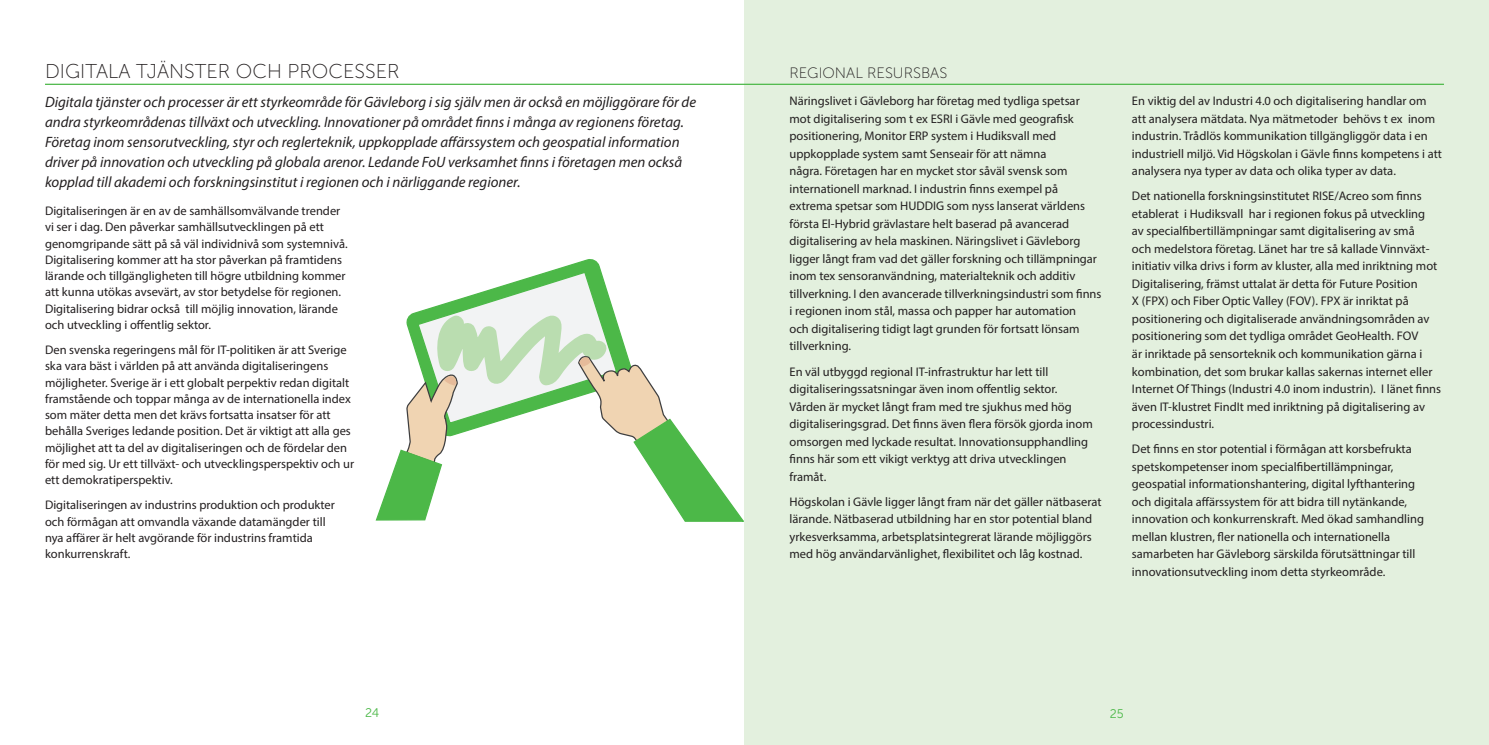
<style>
.page{position:relative;width:1489px;height:745px;background:#fff}
.page>*{position:absolute;margin:0;border:0;box-sizing:border-box;transform-origin:0 0}
.t1{font:20px "Museo Sans 100";color:#231f20}
.t2{font:italic 15px/20px "Myriad Pro";color:#231f20}
.t3{font:15px "Museo Sans 100";color:#231f20}
.t4{font:12.5px/17.5px "Myriad Pro";color:#231f20}
.t5{font:12.5px "Museo Sans 300";color:#4cb848}
</style>
<div class="page">
<svg style="left:375px;top:259px;width:369px;height:263px"></svg>
<div style="left:744px;top:0;width:744px;height:744px;background:#e3f0de"></div>
<hr style="left:45px;top:84px;width:1398px;height:1px;background:#4cb848">
<h1 class="t1" style="left:45px;top:61px;width:356px">DIGITALA TJÄNSTER OCH PROCESSER</h1>
<p class="t3" style="left:789px;top:65px;width:159px">REGIONAL RESURSBAS</p>
<p class="t2" style="left:45px;top:92px;width:652px">Digitala tjänster och processer är ett styrkeområde för Gävleborg i sig själv men är också en möjliggörare för de andra styrkeområdenas tillväxt och utveckling. Innovationer på området finns i många av regionens företag.<br>Företag inom sensorutveckling, styr och reglerteknik, uppkopplade affärssystem och geospatial information driver på innovation och utveckling på globala arenor. Ledande FoU verksamhet finns i företagen men också kopplad till akademi och forskningsinstitut i regionen och i närliggande regioner.</p>
<p class="t4" style="left:789px;top:92px;width:313px">Näringslivet i Gävleborg har företag med tydliga spetsar mot digitalisering som t ex ESRI i Gävle med geografisk positionering, Monitor ERP system i Hudiksvall med uppkopplade system samt Senseair för att nämna<br>några. Företagen har en mycket stor såväl svensk som internationell marknad. I industrin finns exempel på extrema spetsar som HUDDIG som nyss lanserat världens första El-Hybrid grävlastare helt baserad på avancerad digitalisering av hela maskinen. Näringslivet i Gävleborg ligger långt fram vad det gäller forskning och tillämpningar inom tex sensoranvändning, materialteknik och additiv tillverkning. I den avancerade tillverkningsindustri som finns i regionen inom stål, massa och papper har automation<br>och digitalisering tidigt lagt grunden för fortsatt lönsam tillverkning.</p>
<p class="t4" style="left:789px;top:362px;width:305px">En väl utbyggd regional IT-infrastruktur har lett till digitaliseringssatsningar även inom offentlig sektor.<br>Vården är mycket långt fram med tre sjukhus med hög digitaliseringsgrad. Det finns även flera försök gjorda inom omsorgen med lyckade resultat. Innovationsupphandling finns här som ett vikigt verktyg att driva utvecklingen framåt.</p>
<p class="t4" style="left:789px;top:492px;width:313px">Högskolan i Gävle ligger långt fram när det gäller nätbaserat lärande. Nätbaserad utbildning har en stor potential bland yrkesverksamma, arbetsplatsintegrerat lärande möjliggörs med hög användarvänlighet, flexibilitet och låg kostnad.</p>
<p class="t4" style="left:45px;top:202px;width:304px;line-height:16.2px">Digitaliseringen är en av de samhällsomvälvande trender vi ser i dag. Den påverkar samhällsutvecklingen på ett genomgripande sätt på så väl individnivå som systemnivå.<br>Digitalisering kommer att ha stor påverkan på framtidens lärande och tillgängligheten till högre utbildning kommer att kunna utökas avsevärt, av stor betydelse för regionen.<br>Digitalisering bidrar också till möjlig innovation, lärande och utveckling i offentlig sektor.</p>
<p class="t4" style="left:45px;top:341px;width:311px;line-height:16.2px">Den svenska regeringens mål för IT-politiken är att Sverige ska vara bäst i världen på att använda digitaliseringens möjligheter. Sverige är i ett globalt perpektiv redan digitalt framstående och toppar många av de internationella index som mäter detta men det krävs fortsatta insatser för att behålla Sveriges ledande position. Det är viktigt att alla ges möjlighet att ta del av digitaliseringen och de fördelar den för med sig. Ur ett tillväxt- och utvecklingsperspektiv och ur ett demokratiperspektiv.</p>
<p class="t4" style="left:45px;top:496px;width:291px;line-height:16.2px">Digitaliseringen av industrins produktion och produkter och förmågan att omvandla växande datamängder till nya affärer är helt avgörande för industrins framtida konkurrenskraft.</p>
<p class="t4" style="left:1131px;top:92px;width:311px">En viktig del av Industri 4.0 och digitalisering handlar om att analysera mätdata. Nya mätmetoder behövs t ex inom industrin. Trådlös kommunikation tillgängliggör data i en industriell miljö. Vid Högskolan i Gävle finns kompetens i att analysera nya typer av data och olika typer av data.</p>
<p class="t4" style="left:1131px;top:187px;width:311px">Det nationella forskningsinstitutet RISE/Acreo som finns etablerat i Hudiksvall har i regionen fokus på utveckling<br>av specialfibertillämpningar samt digitalisering av små<br>och medelstora företag. Länet har tre så kallade Vinnväxt&shy;initiativ vilka drivs i form av kluster, alla med inriktning mot Digitalisering, främst uttalat är detta för Future Position<br>X (FPX) och Fiber Optic Valley (FOV). FPX är inriktat på positionering och digitaliserade användningsområden av positionering som det tydliga området GeoHealth. FOV<br>är inriktade på sensorteknik och kommunikation gärna i kombination, det som brukar kallas sakernas internet eller Internet Of Things (Industri 4.0 inom industrin). I länet finns även IT-klustret FindIt med inriktning på digitalisering av processindustri.</p>
<p class="t4" style="left:1131px;top:439px;width:293px">Det finns en stor potential i förmågan att korsbefrukta spetskompetenser inom specialfibertillämpningar, geospatial informationshantering, digital lyfthantering och digitala affärssystem för att bidra till nytänkande, innovation och konkurrenskraft. Med ökad samhandling mellan klustren, fler nationella och internationella samarbeten har Gävleborg särskilda förutsättningar till innovationsutveckling inom detta styrkeområde.</p>
<p class="t5" style="left:365px;top:705px;width:16px">24</p>
<p class="t5" style="left:1109px;top:706px;width:16px">25</p>
</div>
